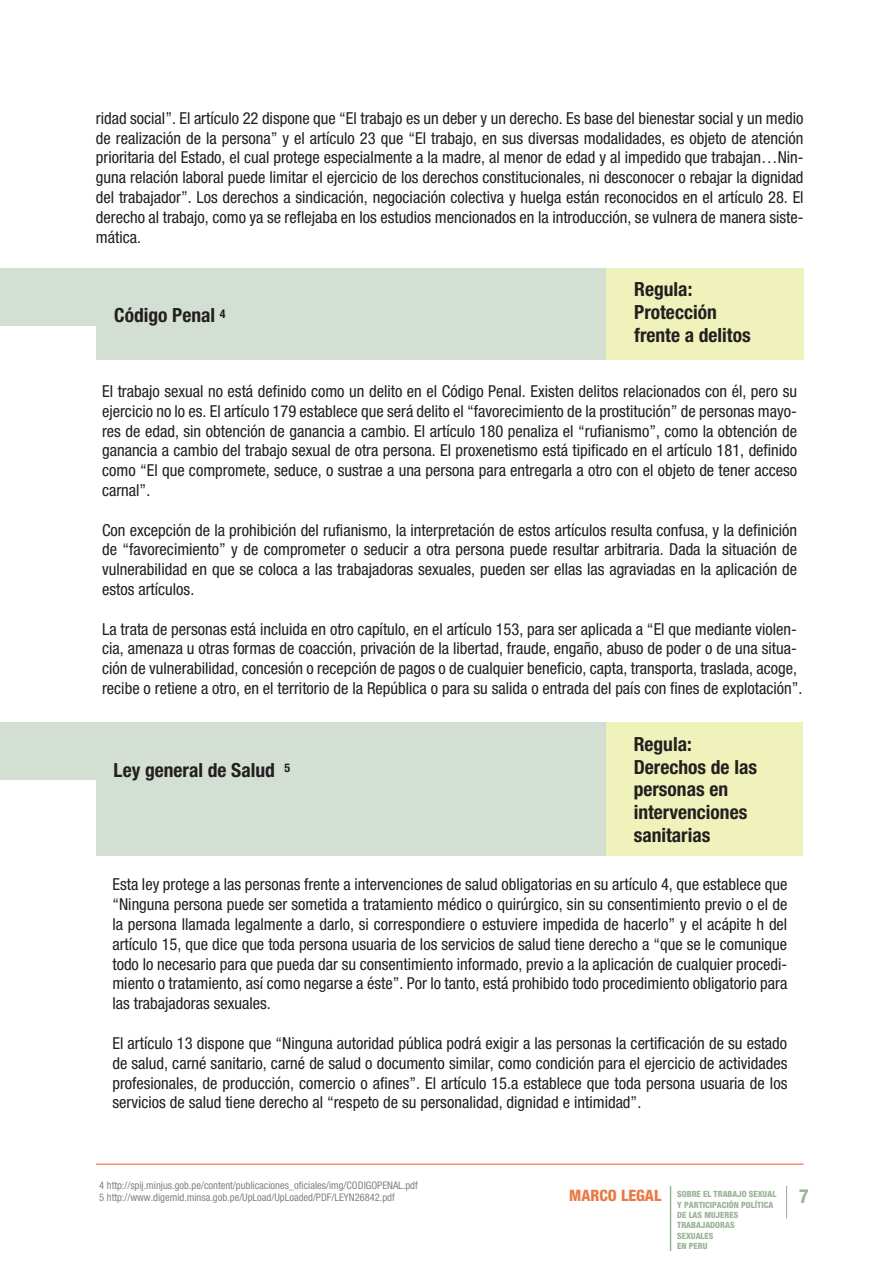
<style>
.page{position:relative;width:893px;height:1263px;background:#fff}
.page>*{position:absolute;margin:0;border:0;box-sizing:border-box;transform-origin:0 0}
.t1{font:700 condensed 19.5px/22.8px "Helvetica Neue";color:#231f20}
.t2{font:700 condensed 19.5px "Helvetica Neue";color:#98b395}
.t3{font:condensed 16.5px/19.8px "Helvetica Neue";color:#231f20;text-align:justify}
.t4{font:800 condensed 15.75px "Helvetica Neue";color:#e87944}
.t5{font:condensed 10.5px/12.6px "Helvetica Neue";color:#808285}
.t6{font:800 condensed 8.55px/10.4px "Helvetica Neue";color:#98b395}
</style>
<div class="page">
<hr style="left:670px;top:1186px;width:1px;height:65px;background:#98b395">
<hr style="left:786px;top:1186px;width:1px;height:32px;background:#98b395">
<hr style="left:96px;top:1164px;width:708px;height:1px;background:#f15929">
<div style="left:606px;top:268px;width:197px;height:91px;background:#eff2ba"></div>
<div style="left:0;top:268px;width:606px;height:91px;background:#d3dfd2"></div>
<div style="left:0;top:326px;width:96px;height:83px;background:#fff"></div>
<div style="left:606px;top:723px;width:197px;height:133px;background:#eff2ba"></div>
<div style="left:0;top:723px;width:605px;height:133px;background:#d3dfd2"></div>
<div style="left:0;top:781px;width:96px;height:83px;background:#fff"></div>
<p class="t3" style="left:96px;top:108px;width:709px">ridad social”. El artículo 22 dispone que “El trabajo es un deber y un derecho. Es base del bienestar social y un medio de realización de la persona” y el artículo 23 que “El trabajo, en sus diversas modalidades, es objeto de atención prioritaria del Estado, el cual protege especialmente a la madre, al menor de edad y al impedido que trabajan…Nin&shy;guna relación laboral puede limitar el ejercicio de los derechos constitucionales, ni desconocer o rebajar la dignidad del trabajador”. Los derechos a sindicación, negociación colectiva y huelga están reconocidos en el artículo 28. El derecho al trabajo, como ya se reflejaba en los estudios mencionados en la introducción, se vulnera de manera siste&shy;mática.</p>
<p class="t1" style="left:114px;top:304px;width:113px">Código Penal <sup>4</sup></p>
<p class="t1" style="left:634px;top:278px;width:118px">Regula:<br>Protección frente a delitos</p>
<p class="t3" style="left:102px;top:381px;width:697px">El trabajo sexual no está definido como un delito en el Código Penal. Existen delitos relacionados con él, pero su ejercicio no lo es. El artículo 179 establece que será delito el “favorecimiento de la prostitución” de personas mayo&shy;res de edad, sin obtención de ganancia a cambio. El artículo 180 penaliza el “rufianismo”, como la obtención de ganancia a cambio del trabajo sexual de otra persona. El proxenetismo está tipificado en el artículo 181, definido como “El que compromete, seduce, o sustrae a una persona para entregarla a otro con el objeto de tener acceso carnal”.</p>
<p class="t3" style="left:102px;top:520px;width:697px">Con excepción de la prohibición del rufianismo, la interpretación de estos artículos resulta confusa, y la definición de “favorecimiento” y de comprometer o seducir a otra persona puede resultar arbitraria. Dada la situación de vulnerabilidad en que se coloca a las trabajadoras sexuales, pueden ser ellas las agraviadas en la aplicación de estos artículos.</p>
<p class="t3" style="left:102px;top:619px;width:702px;text-align:left">La trata de personas está incluida en otro capítulo, en el artículo 153, para ser aplicada a “El que mediante violen&shy;cia, amenaza u otras formas de coacción, privación de la libertad, fraude, engaño, abuso de poder o de una situa&shy;ción de vulnerabilidad, concesión o recepción de pagos o de cualquier beneficio, capta, transporta, traslada, acoge, recibe o retiene a otro, en el territorio de la República o para su salida o entrada del país con fines de explotación”.</p>
<p class="t1" style="left:634px;top:732px;width:125px">Regula:<br>Derechos de las personas en intervenciones sanitarias</p>
<p class="t3" style="left:112px;top:875px;width:676px">Esta ley protege a las personas frente a intervenciones de salud obligatorias en su artículo 4, que establece que “Ninguna persona puede ser sometida a tratamiento médico o quirúrgico, sin su consentimiento previo o el de la persona llamada legalmente a darlo, si correspondiere o estuviere impedida de hacerlo” y el acápite h del artículo 15, que dice que toda persona usuaria de los servicios de salud tiene derecho a “que se le comunique todo lo necesario para que pueda dar su consentimiento informado, previo a la aplicación de cualquier procedi&shy;miento o tratamiento, así como negarse a éste”. Por lo tanto, está prohibido todo procedimiento obligatorio para las trabajadoras sexuales.</p>
<p class="t3" style="left:112px;top:1033px;width:676px">El artículo 13 dispone que “Ninguna autoridad pública podrá exigir a las personas la certificación de su estado de salud, carné sanitario, carné de salud o documento similar, como condición para el ejercicio de actividades profesionales, de producción, comercio o afines”. El artículo 15.a establece que toda persona usuaria de los servicios de salud tiene derecho al “respeto de su personalidad, dignidad e intimidad”.</p>
<p class="t1" style="left:114px;top:758px;width:178px">Ley general de Salud <sup>5</sup></p>
<p class="t5" style="left:99px;top:1179px;width:320px">4 http://spij.minjus.gob.pe/content/publicaciones_oficiales/img/CODIGOPENAL.pdf<br>5 http://www.digemid.minsa.gob.pe/UpLoad/UpLoaded/PDF/LEYN26842.pdf</p>
<p class="t6" style="left:677px;top:1189px;width:101px">SOBRE EL TRABAJO SEXUAL<br>Y PARTICIPACIÓN POLÍTICA<br>DE LAS MUJERES<br>TRABAJADORAS<br>SEXUALES<br>EN PERU</p>
<p class="t4" style="left:569px;top:1186px;width:94px">MARCO LEGAL</p>
<p class="t2" style="left:799px;top:1184px;width:11px">7</p>
</div>
